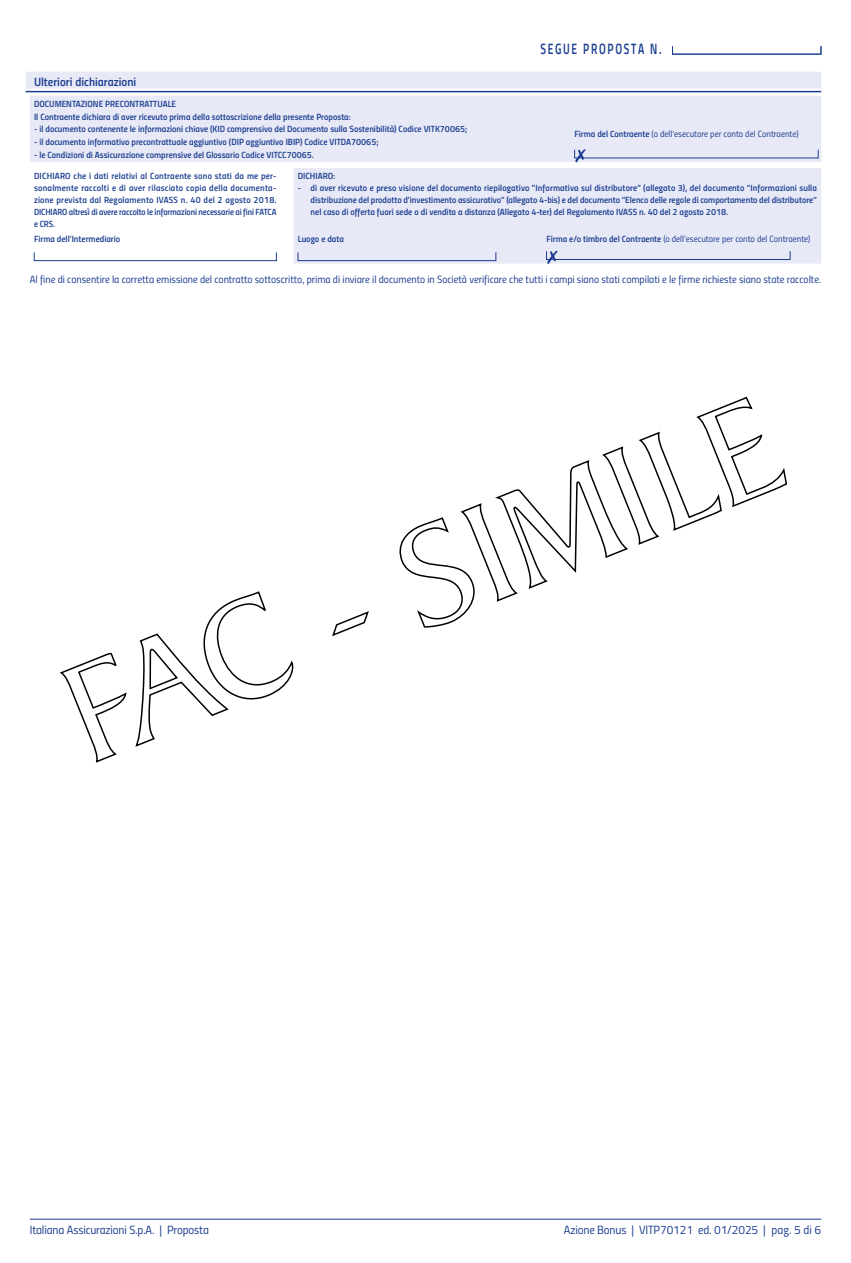
<style>
.page{position:relative;width:851px;height:1263px;background:#fff}
.page>*{position:absolute;margin:0;border:0;box-sizing:border-box;transform-origin:0 0}
.t1{font:15px "Titillium Semibold Upright";letter-spacing:.15em;color:#1b3e90;scale:.75 1}
.t2{font:12px "Titillium Regular Upright";letter-spacing:-.01em;color:#1b3e90}
.titolo_fondino{font:12px "Titillium Semibold Upright";color:#1b3e90}
._7n{font:10.5px "Titillium Regular Upright";color:#1b3e90}
.sb6{font:9px/12px "Titillium Semibold Upright";color:#1b3e90;text-align:justify}
.n6_3-3{font:9px/12px "Titillium Semibold Upright";color:#1b3e90;text-align:justify}
._6n{font:9px "Titillium Regular Upright";color:#1b3e90}
.sb6-2{font:9px "Titillium Regular Upright";color:#1b3e90}
._6n-2{font:9px "Titillium Semibold Upright";color:#1b3e90}
.s1{font-family:"Titillium Semibold Upright"}
</style>
<div class="page">
<hr style="left:30px;top:1219px;width:791px;height:1px;background:#1b3e90">
<div style="left:26px;top:72px;width:795px;height:17px;background:#e8e9f6"></div>
<hr style="left:26px;top:91px;width:795px;height:1px;background:#1b3e90">
<div style="left:30px;top:96px;width:791px;height:66px;background:#e8e9f6"></div>
<svg style="left:575px;top:149px;width:10px;height:13px"></svg>
<div style="left:294px;top:168px;width:527px;height:96px;background:#e8e9f6"></div>
<div style="left:34px;top:252px;width:242px;height:9px;border:1px solid #1b3e90"></div>
<div style="left:298px;top:252px;width:198px;height:9px;border:1px solid #1b3e90"></div>
<div style="left:546px;top:251px;width:244px;height:9px;border:1px solid #1b3e90"></div>
<svg style="left:547px;top:251px;width:10px;height:13px"></svg>
<svg style="left:60px;top:397px;width:727px;height:366px"></svg>
<p class="titolo_fondino" style="left:34px;top:72px;width:104px">Ulteriori dichiarazioni</p>
<p class="sb6" style="left:34px;top:97px;width:144px">DOCUMENTAZIONE PRECONTRATTUALE</p>
<p class="sb6" style="left:34px;top:110px;width:318px">Il Contraente dichiara di aver ricevuto prima della sottoscrizione della presente Proposta:</p>
<p class="sb6" style="left:34px;top:123px;width:435px">- il documento contenente le informazioni chiave (KID comprensivo del Documento sulla Sostenibilità) Codice VITK70065;</p>
<p class="sb6" style="left:34px;top:135px;width:346px">- il documento informativo precontrattuale aggiuntivo (DIP aggiuntivo IBIP) Codice VITDA70065;</p>
<p class="sb6" style="left:34px;top:148px;width:281px">- le Condizioni di Assicurazione comprensive del Glossario Codice VITCC70065.</p>
<h1 class="t1" style="left:540px;top:37px;width:163px">SEGUE PROPOSTA N.</h1>
<p class="sb6-2" style="left:574px;top:127px;width:226px"><span class="s1">Firma del Contraente</span> (o dell’esecutore per conto del Contraente)</p>
<p class="sb6" style="left:34px;top:169px;width:244px">DICHIARO che i dati relativi al Contraente sono stati da me per&shy;sonalmente raccolti e di aver rilasciato copia della documenta&shy;zione prevista dal Regolamento IVASS n. 40 del 2 agosto 2018.<br>DICHIARO altresì di avere raccolto le informazioni necessarie ai fini FATCA e CRS.</p>
<p class="sb6" style="left:298px;top:169px;width:39px">DICHIARO:</p>
<p class="n6_3-3" style="left:310px;top:181px;width:508px;text-indent:-13px">- di aver ricevuto e preso visione del documento riepilogativo ”Informativa sul distributore” (allegato 3), del documento “Informazioni sulla distribuzione del prodotto d’investimento assicurativo” (allegato 4-bis) e del documento “Elenco delle regole di comportamento del distributore” nel caso di offerta fuori sede o di vendita a distanza (Allegato 4-ter) del Regolamento IVASS n. 40 del 2 agosto 2018.</p>
<p class="_6n-2" style="left:34px;top:232px;width:88px">Firma dell’Intermediario</p>
<p class="_6n-2" style="left:298px;top:232px;width:48px">Luogo e data</p>
<p class="_6n" style="left:546px;top:232px;width:266px"><span class="s1">Firma e/o timbro del Contraente</span> (o dell’esecutore per conto del Contraente)</p>
<p class="_7n" style="left:30px;top:272px;width:792px">Al fine di consentire la corretta emissione del contratto sottoscritto, prima di inviare il documento in Società verificare che tutti i campi siano stati compilati e le firme richieste siano state raccolte.</p>
<h2 class="t2" style="left:30px;top:1220px;width:181px">Italiana Assicurazioni S.p.A. | Proposta</h2>
<h2 class="t2" style="left:564px;top:1220px;width:259px">Azione Bonus | VITP70121 ed. 01/2025 | pag. 5 di 6</h2>
</div>
